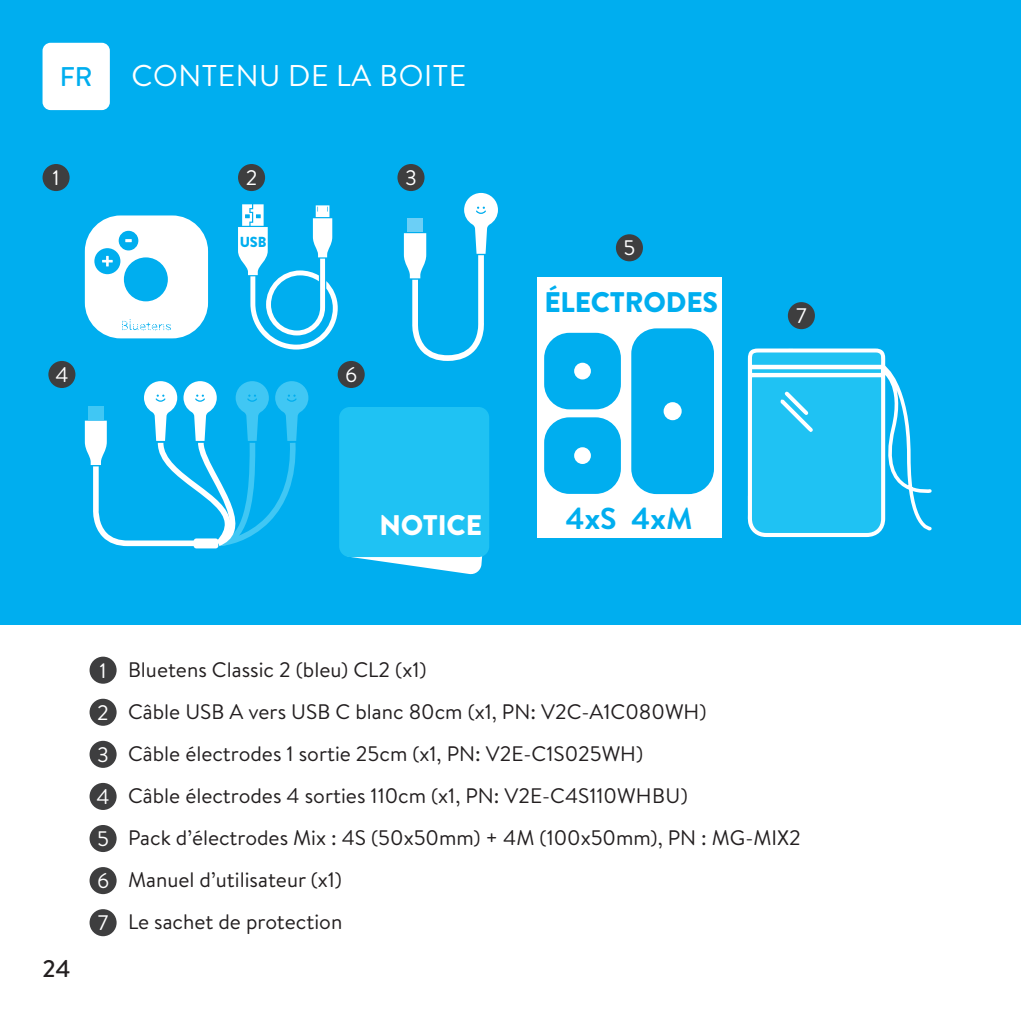
<style>
.page{position:relative;width:1021px;height:1021px;background:#fff}
.page>*{position:absolute;margin:0;border:0;box-sizing:border-box;transform-origin:0 0}
.t1{font:700 30.3px "Brandon Text";color:#00aeef}
.t2{font:30px "Brandon Text";letter-spacing:.02em;color:#fff}
.t3{font:900 28.2px "Brandon Text";letter-spacing:-.005em;color:#00aeef}
.t4{font:900 28.2px "Brandon Text";letter-spacing:-.005em;color:#fff}
.t5{font:500 27px "Brandon Text";color:#00aeef}
.t6{font:500 24px "Brandon Text";color:#231f20}
.t7{font:21px "Brandon Text";color:#231f20}
.t8{font:21px "Brandon Text";color:#fff}
.t9{font:900 14.4px "Brandon Text";color:#00aeef}
</style>
<div class="page">
<div style="left:0;top:0;width:1020px;height:624px;background:#00aeef"></div>
<svg style="left:351px;top:554px;width:135px;height:21px"></svg>
<div style="left:339px;top:407px;width:150px;height:150px;background:#1fc2f3;border-radius:11px"></div>
<svg style="left:404px;top:193px;width:94px;height:168px"></svg>
<svg style="left:238px;top:204px;width:100px;height:145px"></svg>
<div style="left:194px;top:538px;width:24px;height:10px;background:#fff;border-radius:3px"></div>
<svg style="left:85px;top:381px;width:223px;height:165px"></svg>
<div style="left:87px;top:217px;width:119px;height:119px;background:#fff;border-radius:34px"></div>
<div style="left:85px;top:215px;width:123px;height:123px;border:3px solid #fff;border-radius:34px"></div>
<div style="left:124px;top:257px;width:44px;height:44px;background:#00aeef;border-radius:50%"></div>
<div style="left:119px;top:231px;width:19px;height:19px;background:#00aeef;border-radius:50%"></div>
<div style="left:94px;top:248px;width:26px;height:26px;background:#00aeef;border-radius:50%"></div>
<svg style="left:122px;top:319px;width:49px;height:11px"></svg>
<svg style="left:102px;top:256px;width:11px;height:10px"></svg>
<svg style="left:125px;top:239px;width:7px;height:3px"></svg>
<div style="left:537px;top:277px;width:184px;height:260px;background:#fff"></div>
<div style="left:544px;top:333px;width:77px;height:76px;background:#00aeef;border-radius:25px"></div>
<div style="left:574px;top:363px;width:17px;height:16px;background:#fff;border-radius:50%"></div>
<div style="left:544px;top:417px;width:77px;height:77px;background:#00aeef;border-radius:25px"></div>
<div style="left:574px;top:447px;width:17px;height:17px;background:#fff;border-radius:50%"></div>
<div style="left:631px;top:328px;width:83px;height:166px;background:#00aeef;border-radius:25px"></div>
<div style="left:663px;top:402px;width:18px;height:18px;background:#fff;border-radius:50%"></div>
<div style="left:90px;top:783px;width:27px;height:27px;background:#3e3e3f;border-radius:50%"></div>
<div style="left:90px;top:825px;width:27px;height:27px;background:#3e3e3f;border-radius:50%"></div>
<div style="left:90px;top:740px;width:27px;height:27px;background:#3e3e3f;border-radius:50%"></div>
<div style="left:90px;top:698px;width:27px;height:27px;background:#3e3e3f;border-radius:50%"></div>
<div style="left:90px;top:867px;width:27px;height:27px;background:#3e3e3f;border-radius:50%"></div>
<div style="left:90px;top:909px;width:27px;height:27px;background:#3e3e3f;border-radius:50%"></div>
<div style="left:90px;top:656px;width:27px;height:27px;background:#3e3e3f;border-radius:50%"></div>
<div style="left:43px;top:164px;width:27px;height:27px;background:#3e3e3f;border-radius:50%"></div>
<div style="left:238px;top:164px;width:27px;height:27px;background:#3e3e3f;border-radius:50%"></div>
<div style="left:397px;top:164px;width:27px;height:27px;background:#3e3e3f;border-radius:50%"></div>
<div style="left:48px;top:361px;width:27px;height:27px;background:#3e3e3f;border-radius:50%"></div>
<div style="left:616px;top:234px;width:27px;height:27px;background:#3e3e3f;border-radius:50%"></div>
<div style="left:787px;top:302px;width:28px;height:27px;background:#3e3e3f;border-radius:50%"></div>
<div style="left:337px;top:361px;width:28px;height:27px;background:#3e3e3f;border-radius:50%"></div>
<svg style="left:747px;top:348px;width:185px;height:189px"></svg>
<div style="left:43px;top:43px;width:67px;height:67px;background:#fff;border-radius:8px"></div>
<p class="t5" style="left:60px;top:58px;width:34px">FR</p>
<p class="t2" style="left:132px;top:55px;width:336px">CONTENU DE LA BOITE</p>
<p class="t8" style="left:53px;top:163px;width:9px">1</p>
<p class="t8" style="left:246px;top:163px;width:13px">2</p>
<p class="t8" style="left:405px;top:163px;width:13px">3</p>
<p class="t8" style="left:55px;top:360px;width:15px">4</p>
<p class="t9" style="left:240px;top:231px;width:29px">USB</p>
<p class="t8" style="left:345px;top:360px;width:14px">6</p>
<p class="t4" style="left:379px;top:505px;width:104px">NOTICE</p>
<p class="t8" style="left:623px;top:233px;width:13px">5</p>
<p class="t3" style="left:544px;top:282px;width:175px">ÉLECTRODES</p>
<h1 class="t1" style="left:565px;top:497px;width:128px">4xS 4xM</h1>
<p class="t8" style="left:796px;top:301px;width:12px">7</p>
<p class="t6" style="left:43px;top:952px;width:30px">24</p>
<p class="t8" style="left:99px;top:656px;width:9px">1</p>
<p class="t8" style="left:97px;top:698px;width:13px">2</p>
<p class="t8" style="left:97px;top:740px;width:13px">3</p>
<p class="t8" style="left:96px;top:782px;width:15px">4</p>
<p class="t8" style="left:97px;top:824px;width:13px">5</p>
<p class="t8" style="left:97px;top:866px;width:14px">6</p>
<p class="t8" style="left:98px;top:908px;width:12px">7</p>
<p class="t7" style="left:128px;top:655px;width:300px">Bluetens Classic 2 (bleu) CL2 (x1)</p>
<p class="t7" style="left:128px;top:697px;width:580px">Câble USB A vers USB C blanc 80cm (x1, PN: V2C-A1C080WH)</p>
<p class="t7" style="left:128px;top:739px;width:516px">Câble électrodes 1 sortie 25cm (x1, PN: V2E-C1S025WH)</p>
<p class="t7" style="left:128px;top:781px;width:561px">Câble électrodes 4 sorties 110cm (x1, PN: V2E-C4S110WHBU)</p>
<p class="t7" style="left:128px;top:823px;width:674px">Pack d’électrodes Mix : 4S (50x50mm) + 4M (100x50mm), PN : MG-MIX2</p>
<p class="t7" style="left:128px;top:865px;width:215px">Manuel d’utilisateur (x1)</p>
<p class="t7" style="left:128px;top:907px;width:216px">Le sachet de protection</p>
</div>
